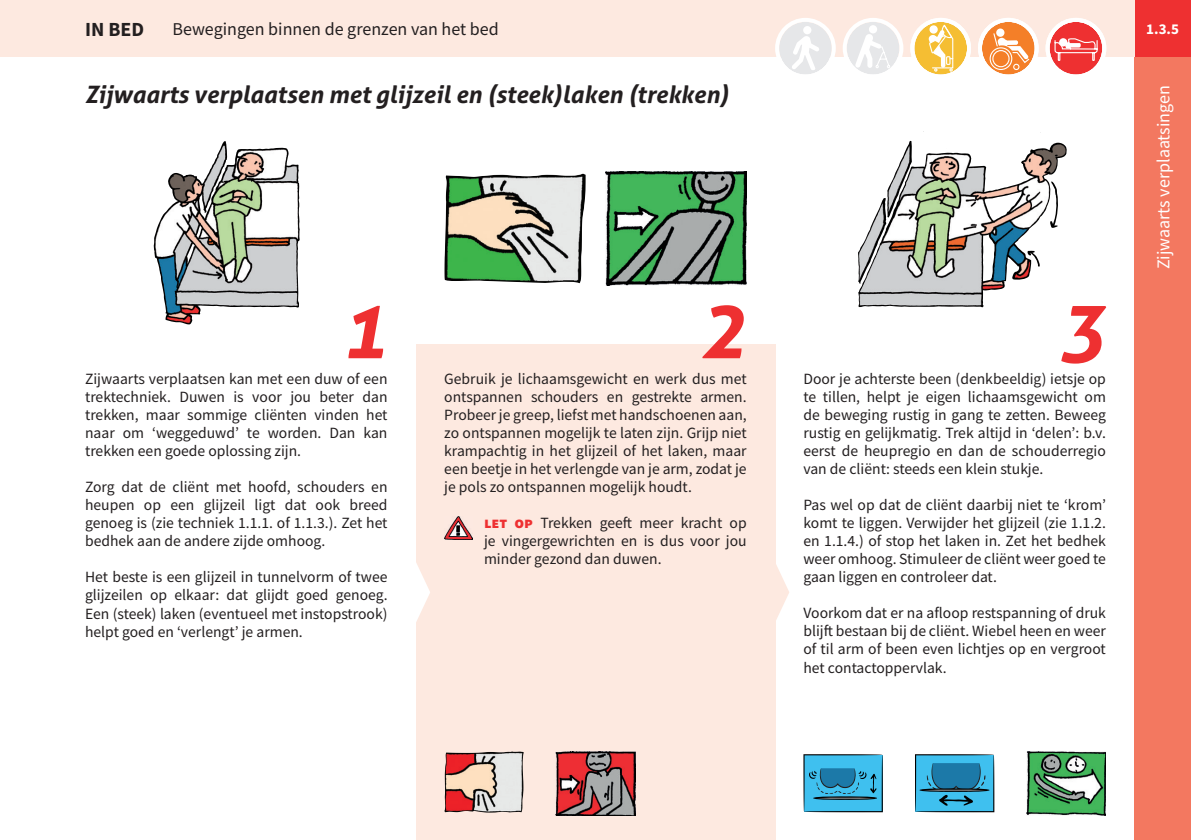
<style>
.page{position:relative;width:1191px;height:840px;background:#fff}
.page>*{position:absolute;margin:0;border:0;box-sizing:border-box;transform-origin:0 0}
.t1{font:italic 700 80px "Aller";color:#ee3031}
.t2{font:italic 700 24px "Aller";color:#231f20}
.t3{font:700 20px "Source Sans Pro";color:#231f20}
.t4{font:18px "Source Sans Pro";color:#231f20}
.t5{font:18px "Source Sans Pro";color:#fff}
.t6{font:15.6px/18px "Source Sans Pro";color:#231f20;text-align:justify}
.t7{font:700 15px "Source Sans Pro";color:#fff}
.s1{font-weight:900;color:#ee3031}
</style>
<div class="page">
<div style="left:416px;top:344px;width:359px;height:495px;background:#fde9e0"></div>
<svg style="left:775px;top:562px;width:14px;height:60px"></svg>
<svg style="left:416px;top:563px;width:14px;height:59px"></svg>
<div style="left:1134px;top:0;width:57px;height:839px;background:#f37860"></div>
<div style="left:1134px;top:0;width:57px;height:57px;background:#ee3031"></div>
<div style="left:0;top:0;width:1134px;height:57px;background:#fde9e0"></div>
<div style="left:779px;top:22px;width:52px;height:53px;background:#e6e7e9;border-radius:50%"></div>
<svg style="left:792px;top:36px;width:27px;height:34px"></svg>
<div style="left:803px;top:26px;width:8px;height:9px;background:#fff;border-radius:50%"></div>
<div style="left:775px;top:18px;width:60px;height:61px;border:4px solid #fff;border-radius:50%"></div>
<div style="left:846px;top:22px;width:53px;height:53px;background:#e6e7e9;border-radius:50%"></div>
<div style="left:869px;top:25px;width:8px;height:8px;background:#fff;border-radius:50%"></div>
<svg style="left:855px;top:34px;width:35px;height:35px"></svg>
<div style="left:842px;top:18px;width:61px;height:61px;border:4px solid #fff;border-radius:50%"></div>
<div style="left:914px;top:22px;width:53px;height:53px;background:#f5be33;border-radius:50%"></div>
<svg style="left:928px;top:24px;width:26px;height:48px"></svg>
<div style="left:910px;top:18px;width:61px;height:61px;border:4px solid #fff;border-radius:50%"></div>
<div style="left:982px;top:22px;width:52px;height:53px;background:#f47f28;border-radius:50%"></div>
<div style="left:996px;top:28px;width:8px;height:9px;background:#fff;border-radius:50%"></div>
<svg style="left:989px;top:32px;width:41px;height:39px"></svg>
<div style="left:978px;top:18px;width:60px;height:61px;border:4px solid #fff;border-radius:50%"></div>
<div style="left:1049px;top:22px;width:53px;height:53px;background:#ee3031;border-radius:50%"></div>
<svg style="left:1054px;top:38px;width:44px;height:23px"></svg>
<div style="left:1045px;top:18px;width:61px;height:61px;border:4px solid #fff;border-radius:50%"></div>
<img style="left:867px;top:131px;width:182px;height:142px">
<img style="left:153px;top:141px;width:147px;height:184px">
<svg style="left:803px;top:754px;width:80px;height:57px;background:#37a2cb"></svg>
<svg style="left:915px;top:754px;width:79px;height:57px;background:#3198c0"></svg>
<img style="left:605px;top:171px;width:142px;height:115px">
<img style="left:444px;top:173px;width:141px;height:110px">
<img style="left:444px;top:751px;width:80px;height:61px">
<img style="left:556px;top:751px;width:79px;height:64px">
<img style="left:1026px;top:751px;width:80px;height:63px">
<img style="left:444px;top:516px;width:29px;height:23px">
<p class="t3" style="left:85px;top:16px;width:61px">IN BED</p>
<p class="t4" style="left:172px;top:18px;width:328px">Bewegingen binnen de grenzen van het bed</p>
<h2 class="t2" style="left:85px;top:79px;width:645px">Zijwaarts verplaatsen met glijzeil en (steek)laken (trekken)</h2>
<h1 class="t1" style="left:339px;top:280px;width:49px">1</h1>
<h1 class="t1" style="left:698px;top:280px;width:49px">2</h1>
<h1 class="t1" style="left:1057px;top:280px;width:49px">3</h1>
<p class="t6" style="left:85px;top:370px;width:304px">Zijwaarts verplaatsen kan met een duw of een trektechniek. Duwen is voor jou beter dan trekken, maar sommige cliënten vinden het naar om ‘weggeduwd’ te worden. Dan kan trekken een goede oplossing zijn.</p>
<p class="t6" style="left:85px;top:478px;width:304px">Zorg dat de cliënt met hoofd, schouders en heupen op een glijzeil ligt dat ook breed genoeg is (zie techniek 1.1.1. of 1.1.3.). Zet het bedhek aan de andere zijde omhoog.</p>
<p class="t6" style="left:85px;top:568px;width:304px">Het beste is een glijzeil in tunnelvorm of twee glijzeilen op elkaar: dat glijdt goed genoeg.<br>Een (steek) laken (eventueel met instopstrook) helpt goed en ‘verlengt’ je armen.</p>
<p class="t6" style="left:444px;top:369px;width:304px">Gebruik je lichaamsgewicht en werk dus met ontspannen schouders en gestrekte armen.<br>Probeer je greep, liefst met handschoenen aan, zo ontspannen mogelijk te laten zijn. Grijp niet krampachtig in het glijzeil of het laken, maar een beetje in het verlengde van je arm, zodat je je pols zo ontspannen mogelijk houdt.</p>
<p class="t6" style="left:484px;top:514px;width:264px"><span class="s1">LET OP</span> Trekken geeft meer kracht op je vingergewrichten en is dus voor jou minder gezond dan duwen.</p>
<p class="t6" style="left:803px;top:369px;width:304px">Door je achterste been (denkbeeldig) ietsje op te tillen, helpt je eigen lichaamsgewicht om de beweging rustig in gang te zetten. Beweeg rustig en gelijkmatig. Trek altijd in ‘delen’: b.v. eerst de heupregio en dan de schouderregio van de cliënt: steeds een klein stukje.</p>
<p class="t6" style="left:803px;top:495px;width:304px">Pas wel op dat de cliënt daarbij niet te ‘krom’ komt te liggen. Verwijder het glijzeil (zie 1.1.2. en 1.1.4.) of stop het laken in. Zet het bedhek weer omhoog. Stimuleer de cliënt weer goed te gaan liggen en controleer dat.</p>
<p class="t6" style="left:803px;top:603px;width:304px">Voorkom dat er na afloop restspanning of druk blijft bestaan bij de cliënt. Wiebel heen en weer of til arm of been even lichtjes op en vergroot het contactoppervlak.</p>
<p class="t7" style="left:1146px;top:19px;width:34px">1.3.5</p>
<p class="t5" style="left:1152px;top:269px;width:186px;rotate:-90deg">Zijwaarts verplaatsingen</p>
</div>
